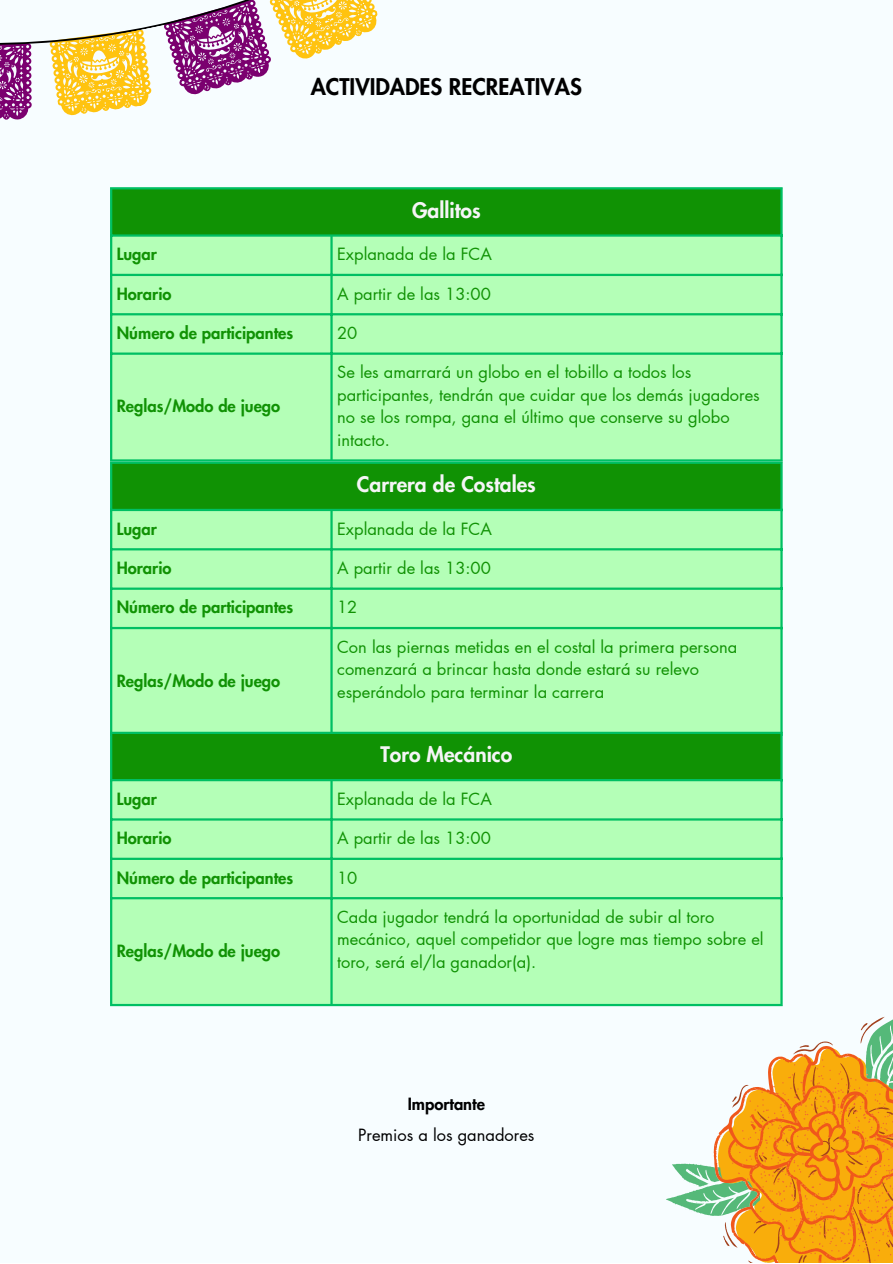
<style>
.page{position:relative;width:893px;height:1264px;background:#fff}
.page>*{position:absolute;margin:0;border:0;box-sizing:border-box;transform-origin:0 0}
.t1{font:800 22.5px "Futura LT Pro";color:#000}
.t2{font:800 21px "Futura LT Pro";color:#f5f5f6}
.t3{font:16.5px/22.5px "Futura LT Pro";color:#109204}
.t4{font:800 16.5px "Futura LT Pro";color:#109204}
.t5{font:16.5px "Futura LT Pro";color:#000}
.t6{font:800 16.5px "Futura LT Pro";color:#000}
</style>
<div class="page">
<div style="left:0;top:0;width:892px;height:1262px;background:#f7fdff"></div>
<div style="left:111px;top:188px;width:670px;height:48px;background:#109204"></div>
<div style="left:112px;top:237px;width:668px;height:222px;background:#b4ffb7"></div>
<hr style="left:110px;top:189px;width:2px;height:270px;background:#00bf63">
<hr style="left:330px;top:237px;width:2px;height:222px;background:#00bf63">
<hr style="left:780px;top:189px;width:2px;height:270px;background:#00bf63">
<hr style="left:110px;top:187px;width:672px;height:2px;background:#00bf63">
<hr style="left:110px;top:234px;width:672px;height:3px;background:#00bf63">
<hr style="left:110px;top:274px;width:672px;height:2px;background:#00bf63">
<hr style="left:110px;top:313px;width:672px;height:2px;background:#00bf63">
<hr style="left:110px;top:352px;width:672px;height:3px;background:#00bf63">
<hr style="left:110px;top:459px;width:672px;height:2px;background:#00bf63">
<div style="left:111px;top:462px;width:670px;height:48px;background:#109204"></div>
<div style="left:112px;top:511px;width:668px;height:220px;background:#b4ffb7"></div>
<hr style="left:110px;top:464px;width:2px;height:269px;background:#00bf63">
<hr style="left:330px;top:511px;width:2px;height:222px;background:#00bf63">
<hr style="left:780px;top:464px;width:2px;height:269px;background:#00bf63">
<hr style="left:110px;top:461px;width:672px;height:3px;background:#00bf63">
<hr style="left:110px;top:509px;width:672px;height:2px;background:#00bf63">
<hr style="left:110px;top:548px;width:672px;height:2px;background:#00bf63">
<hr style="left:110px;top:587px;width:672px;height:3px;background:#00bf63">
<hr style="left:110px;top:627px;width:672px;height:2px;background:#00bf63">
<div style="left:111px;top:732px;width:670px;height:48px;background:#109204"></div>
<div style="left:112px;top:781px;width:668px;height:222px;background:#b4ffb7"></div>
<hr style="left:110px;top:734px;width:2px;height:269px;background:#00bf63">
<hr style="left:330px;top:781px;width:2px;height:222px;background:#00bf63">
<hr style="left:780px;top:734px;width:2px;height:269px;background:#00bf63">
<hr style="left:110px;top:731px;width:672px;height:3px;background:#00bf63">
<hr style="left:110px;top:779px;width:672px;height:2px;background:#00bf63">
<hr style="left:110px;top:818px;width:672px;height:2px;background:#00bf63">
<hr style="left:110px;top:857px;width:672px;height:3px;background:#00bf63">
<hr style="left:110px;top:897px;width:672px;height:2px;background:#00bf63">
<hr style="left:110px;top:1003px;width:672px;height:3px;background:#00bf63">
<svg style="left:0;top:0;width:378px;height:120px"></svg>
<svg style="left:631px;top:997px;width:152px;height:204px"></svg>
<svg style="left:669px;top:1000px;width:114px;height:205px"></svg>
<svg style="left:679px;top:1003px;width:213px;height:212px"></svg>
<svg style="left:706px;top:1029px;width:186px;height:233px"></svg>
<p class="t1" style="left:311px;top:77px;width:272px">ACTIVIDADES RECREATIVAS</p>
<p class="t2" style="left:412px;top:200px;width:70px">Gallitos</p>
<p class="t4" style="left:117px;top:247px;width:42px">Lugar</p>
<p class="t3" style="left:337px;top:244px;width:156px">Explanada de la FCA</p>
<p class="t4" style="left:117px;top:286px;width:56px">Horario</p>
<p class="t3" style="left:337px;top:283px;width:155px">A partir de las 13:00</p>
<p class="t4" style="left:117px;top:325px;width:178px">Número de participantes</p>
<p class="t3" style="left:337px;top:322px;width:22px">20</p>
<p class="t4" style="left:117px;top:398px;width:165px">Reglas/Modo de juego</p>
<p class="t3" style="left:337px;top:362px;width:424px">Se les amarrará un globo en el tobillo a todos los participantes, tendrán que cuidar que los demás jugadores no se los rompa, gana el último que conserve su globo intacto.</p>
<p class="t2" style="left:357px;top:474px;width:180px">Carrera de Costales</p>
<p class="t4" style="left:117px;top:521px;width:42px">Lugar</p>
<p class="t3" style="left:337px;top:518px;width:156px">Explanada de la FCA</p>
<p class="t4" style="left:117px;top:560px;width:56px">Horario</p>
<p class="t3" style="left:337px;top:557px;width:155px">A partir de las 13:00</p>
<p class="t4" style="left:117px;top:600px;width:178px">Número de participantes</p>
<p class="t3" style="left:337px;top:597px;width:22px">12</p>
<p class="t4" style="left:117px;top:673px;width:165px">Reglas/Modo de juego</p>
<p class="t3" style="left:337px;top:636px;width:401px">Con las piernas metidas en el costal la primera persona comenzará a brincar hasta donde estará su relevo esperándolo para terminar la carrera</p>
<p class="t2" style="left:380px;top:744px;width:133px">Toro Mecánico</p>
<p class="t4" style="left:117px;top:791px;width:42px">Lugar</p>
<p class="t3" style="left:337px;top:788px;width:156px">Explanada de la FCA</p>
<p class="t4" style="left:117px;top:830px;width:56px">Horario</p>
<p class="t3" style="left:337px;top:827px;width:155px">A partir de las 13:00</p>
<p class="t4" style="left:117px;top:870px;width:178px">Número de participantes</p>
<p class="t3" style="left:337px;top:867px;width:22px">10</p>
<p class="t4" style="left:117px;top:943px;width:165px">Reglas/Modo de juego</p>
<p class="t3" style="left:337px;top:906px;width:428px">Cada jugador tendrá la oportunidad de subir al toro mecánico, aquel competidor que logre mas tiempo sobre el toro, será el/la ganador(a).</p>
<p class="t6" style="left:407px;top:1095px;width:79px">Importante</p>
<p class="t5" style="left:358px;top:1127px;width:178px">Premios a los ganadores</p>
</div>
